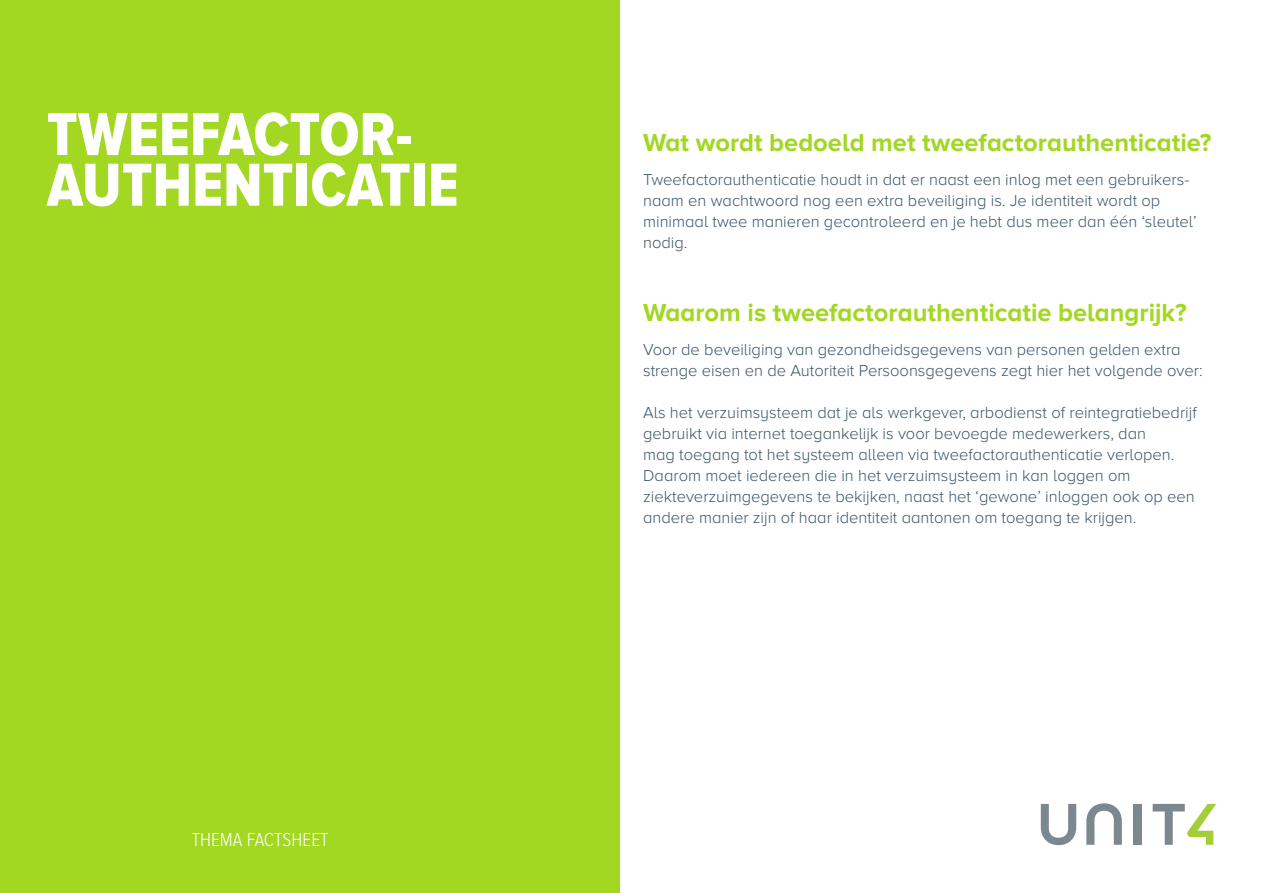
<style>
.page{position:relative;width:1263px;height:893px;background:#fff}
.page>*{position:absolute;margin:0;border:0;box-sizing:border-box;transform-origin:0 0}
.t1{font:63px/50.7px "Proxima Nova A Cond Extrabld";color:#fff}
.t2{font:700 25.5px "Proxima Nova A";color:#a2d722}
.t3{font:300 19.5px "Proxima Nova A Cond";color:#fff}
.t4{font:300 16.5px/21px "Proxima Nova A";color:#3b5566}
</style>
<div class="page">
<svg style="left:1041px;top:804px;width:35px;height:41px"></svg>
<svg style="left:1086px;top:803px;width:36px;height:42px"></svg>
<div style="left:1134px;top:804px;width:8px;height:41px;background:#7c888f"></div>
<svg style="left:1153px;top:804px;width:63px;height:41px"></svg>
<div style="left:0;top:0;width:620px;height:893px;background:#a2d722"></div>
<h1 class="t1" style="left:47px;top:108px;width:413px">TWEEFACTOR-<br>AUTHENTICATIE</h1>
<p class="t3" style="left:192px;top:829px;width:138px">THEMA FACTSHEET</p>
<h2 class="t2" style="left:643px;top:128px;width:570px">Wat wordt bedoeld met tweefactorauthenticatie?</h2>
<p class="t4" style="left:643px;top:169px;width:555px">Tweefactorauthenticatie houdt in dat er naast een inlog met een gebruikers&shy;naam en wachtwoord nog een extra beveiliging is. Je identiteit wordt op minimaal twee manieren gecontroleerd en je hebt dus meer dan één ‘sleutel’ nodig.</p>
<h2 class="t2" style="left:643px;top:298px;width:545px">Waarom is tweefactorauthenticatie belangrijk?</h2>
<p class="t4" style="left:643px;top:339px;width:561px">Voor de beveiliging van gezondheidsgegevens van personen gelden extra strenge eisen en de Autoriteit Persoonsgegevens zegt hier het volgende over:</p>
<p class="t4" style="left:643px;top:402px;width:555px">Als het verzuimsysteem dat je als werkgever, arbodienst of reintegratiebedrijf gebruikt via internet toegankelijk is voor bevoegde medewerkers, dan<br>mag toegang tot het systeem alleen via tweefactorauthenticatie verlopen.<br>Daarom moet iedereen die in het verzuimsysteem in kan loggen om ziekteverzuimgegevens te bekijken, naast het ‘gewone’ inloggen ook op een andere manier zijn of haar identiteit aantonen om toegang te krijgen.</p>
</div>
